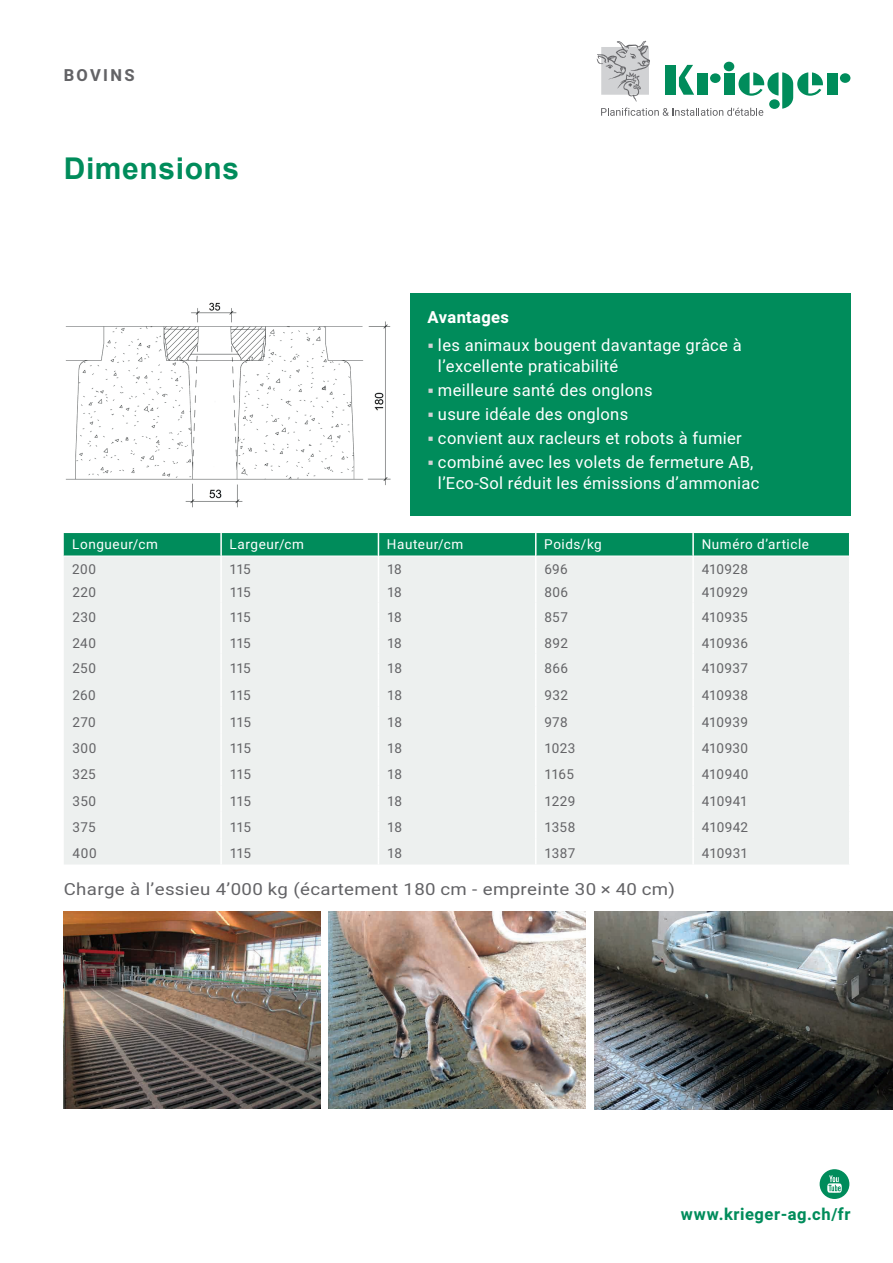
<style>
.page{position:relative;width:893px;height:1263px;background:#fff}
.page>*{position:absolute;margin:0;border:0;box-sizing:border-box;transform-origin:0 0}
.t1{font:700 30px "Arial";letter-spacing:.02em;color:#008c5b}
.t2{font:16.5px/24px "Heebo";letter-spacing:.02em;color:#fff}
.t3{font:16.5px "Heebo";letter-spacing:.02em;color:#636366;scale:1.13 1}
.t4{font:700 16.5px "Heebo";letter-spacing:.04em;color:#008c5b}
.t5{font:700 16.5px "Heebo";letter-spacing:.02em;color:#fff}
.t6{font:700 16.5px "Heebo";letter-spacing:.145em;color:#636366}
.t7{font:13.5px "Heebo";letter-spacing:.02em;color:#636366}
.t8{font:13.5px "Heebo";letter-spacing:.045em;color:#fff}
</style>
<div class="page">
<svg style="left:820px;top:1169px;width:29px;height:30px"></svg>
<img style="left:65px;top:302px;width:326px;height:206px">
<div style="left:410px;top:293px;width:440px;height:222px;background:#008c5b"></div>
<img style="left:329px;top:911px;width:256px;height:198px">
<img style="left:594px;top:912px;width:299px;height:197px">
<img style="left:64px;top:911px;width:256px;height:198px">
<svg style="left:64px;top:533px;width:785px;height:331px;background:#dde9e5"></svg>
<div style="left:827px;top:73px;width:11px;height:22px;background:#008c5b"></div>
<div style="left:840px;top:73px;width:10px;height:10px;background:#008c5b;border-radius:50%"></div>
<svg style="left:597px;top:41px;width:226px;height:75px"></svg>
<p class="t6" style="left:64px;top:64px;width:73px">BOVINS</p>
<h1 class="t1" style="left:64px;top:147px;width:177px">Dimensions</h1>
<p class="t5" style="left:427px;top:306px;width:83px">Avantages</p>
<p class="t2" style="left:438px;top:335px;width:305px;line-height:21px">les animaux bougent davantage grâce à l’excellente praticabilité</p>
<p class="t2" style="left:438px;top:378px;width:317px">meilleure santé des onglons<br>usure idéale des onglons<br>convient aux racleurs et robots à fumier combiné avec les volets de fermeture AB,</p>
<p class="t2" style="left:438px;top:471px;width:323px">l’Eco-Sol réduit les émissions d’ammoniac</p>
<p class="t8" style="left:72px;top:535px;width:87px">Longueur/cm</p>
<p class="t8" style="left:230px;top:535px;width:76px">Largeur/cm</p>
<p class="t8" style="left:387px;top:535px;width:78px">Hauteur/cm</p>
<p class="t8" style="left:544px;top:535px;width:59px">Poids/kg</p>
<p class="t8" style="left:702px;top:535px;width:109px">Numéro d’article</p>
<p class="t7" style="left:72px;top:560px;width:25px">200</p>
<p class="t7" style="left:230px;top:560px;width:23px">115</p>
<p class="t7" style="left:387px;top:560px;width:16px">18</p>
<p class="t7" style="left:544px;top:560px;width:25px">696</p>
<p class="t7" style="left:702px;top:560px;width:48px">410928</p>
<p class="t7" style="left:72px;top:583px;width:25px">220</p>
<p class="t7" style="left:230px;top:583px;width:23px">115</p>
<p class="t7" style="left:387px;top:583px;width:16px">18</p>
<p class="t7" style="left:544px;top:583px;width:25px">806</p>
<p class="t7" style="left:702px;top:583px;width:48px">410929</p>
<p class="t7" style="left:72px;top:608px;width:25px">230</p>
<p class="t7" style="left:230px;top:608px;width:23px">115</p>
<p class="t7" style="left:387px;top:608px;width:16px">18</p>
<p class="t7" style="left:544px;top:608px;width:25px">857</p>
<p class="t7" style="left:702px;top:608px;width:48px">410935</p>
<p class="t7" style="left:72px;top:634px;width:25px">240</p>
<p class="t7" style="left:230px;top:634px;width:23px">115</p>
<p class="t7" style="left:387px;top:634px;width:16px">18</p>
<p class="t7" style="left:544px;top:634px;width:25px">892</p>
<p class="t7" style="left:702px;top:634px;width:48px">410936</p>
<p class="t7" style="left:72px;top:659px;width:25px">250</p>
<p class="t7" style="left:230px;top:659px;width:23px">115</p>
<p class="t7" style="left:387px;top:659px;width:16px">18</p>
<p class="t7" style="left:544px;top:659px;width:25px">866</p>
<p class="t7" style="left:702px;top:659px;width:48px">410937</p>
<p class="t7" style="left:72px;top:686px;width:25px">260</p>
<p class="t7" style="left:230px;top:686px;width:23px">115</p>
<p class="t7" style="left:387px;top:686px;width:16px">18</p>
<p class="t7" style="left:544px;top:686px;width:25px">932</p>
<p class="t7" style="left:702px;top:686px;width:48px">410938</p>
<p class="t7" style="left:72px;top:713px;width:25px">270</p>
<p class="t7" style="left:230px;top:713px;width:23px">115</p>
<p class="t7" style="left:387px;top:713px;width:16px">18</p>
<p class="t7" style="left:544px;top:713px;width:25px">978</p>
<p class="t7" style="left:702px;top:713px;width:48px">410939</p>
<p class="t7" style="left:72px;top:739px;width:25px">300</p>
<p class="t7" style="left:230px;top:739px;width:23px">115</p>
<p class="t7" style="left:387px;top:739px;width:16px">18</p>
<p class="t7" style="left:544px;top:739px;width:32px">1023</p>
<p class="t7" style="left:702px;top:739px;width:48px">410930</p>
<p class="t7" style="left:73px;top:765px;width:25px">325</p>
<p class="t7" style="left:230px;top:765px;width:23px">115</p>
<p class="t7" style="left:387px;top:765px;width:16px">18</p>
<p class="t7" style="left:545px;top:765px;width:31px">1165</p>
<p class="t7" style="left:702px;top:765px;width:48px">410940</p>
<p class="t7" style="left:73px;top:791px;width:25px">350</p>
<p class="t7" style="left:230px;top:791px;width:23px">115</p>
<p class="t7" style="left:387px;top:791px;width:16px">18</p>
<p class="t7" style="left:545px;top:791px;width:32px">1229</p>
<p class="t7" style="left:702px;top:791px;width:47px">410941</p>
<p class="t7" style="left:73px;top:818px;width:25px">375</p>
<p class="t7" style="left:230px;top:818px;width:23px">115</p>
<p class="t7" style="left:387px;top:818px;width:16px">18</p>
<p class="t7" style="left:545px;top:818px;width:32px">1358</p>
<p class="t7" style="left:702px;top:818px;width:48px">410942</p>
<p class="t7" style="left:73px;top:844px;width:25px">400</p>
<p class="t7" style="left:230px;top:844px;width:23px">115</p>
<p class="t7" style="left:387px;top:844px;width:16px">18</p>
<p class="t7" style="left:545px;top:844px;width:32px">1387</p>
<p class="t7" style="left:702px;top:844px;width:48px">410931</p>
<p class="t3" style="left:64px;top:878px;width:542px">Charge à l’essieu 4’000 kg (écartement 180 cm - empreinte 30 × 40 cm)</p>
<p class="t4" style="left:681px;top:1203px;width:171px">www.krieger-ag.ch/fr</p>
</div>
